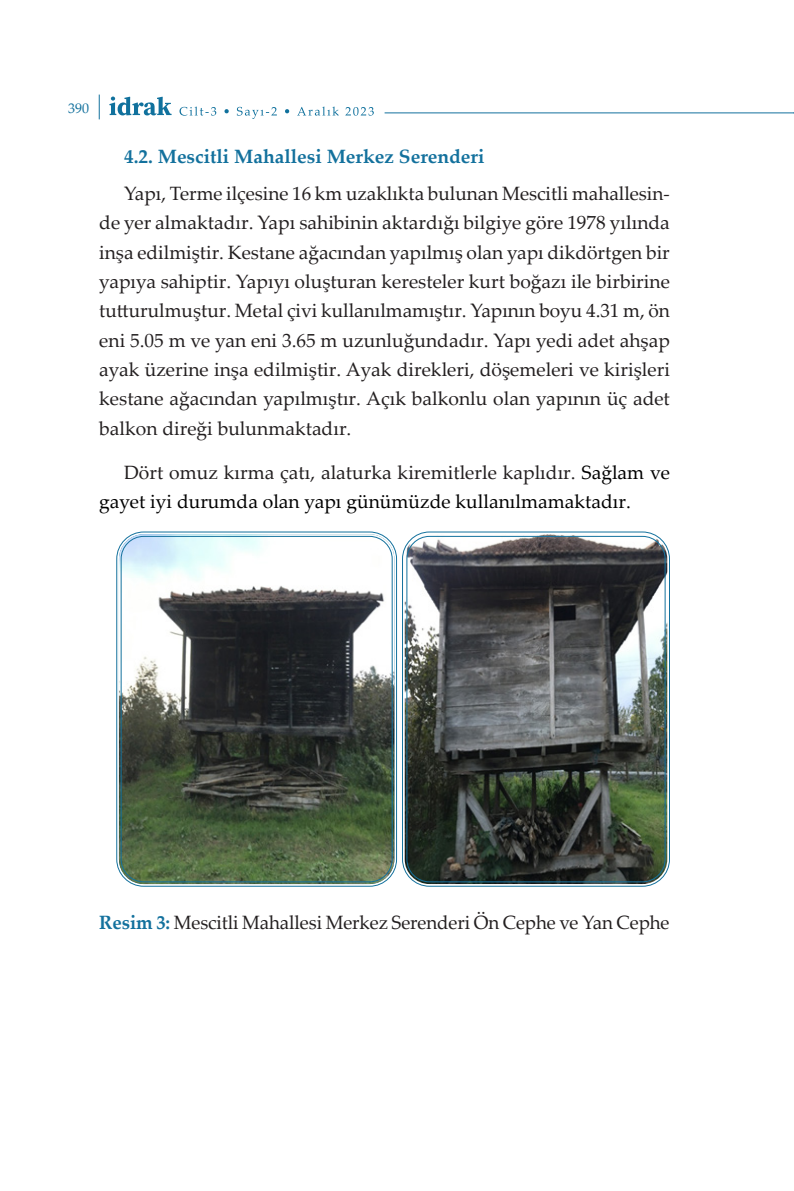
<style>
.page{position:relative;width:794px;height:1191px;background:#fff}
.page>*{position:absolute;margin:0;border:0;box-sizing:border-box;transform-origin:0 0}
.İdrak_Ana_metin{font:19.25px/29.4px "Palatino Linotype";letter-spacing:-.005em;color:#231f20;text-align:justify}
.İdrak_Ana_metin-2{font:19.25px/29.4px "Palatino Linotype";color:#000}
.İdrak_Ana_metin-3{font:700 19.25px "Palatino Linotype";color:#13719d}
.t1{font:14px "Palatino Linotype";color:#13719d}
.s1{color:#231f20}
.s2{font-weight:700;color:#13719d}
</style>
<div class="page">
<svg style="left:99px;top:95px;width:1px;height:24px"></svg>
<hr style="left:384px;top:112px;width:410px;height:1px;background:#13719d">
<svg style="left:109px;top:97px;width:63px;height:18px"></svg>
<svg style="left:179px;top:107px;width:37px;height:9px"></svg>
<svg style="left:224px;top:109px;width:5px;height:4px"></svg>
<svg style="left:237px;top:107px;width:40px;height:12px"></svg>
<svg style="left:285px;top:109px;width:4px;height:4px"></svg>
<svg style="left:297px;top:107px;width:42px;height:9px"></svg>
<svg style="left:345px;top:107px;width:29px;height:9px"></svg>
<img style="left:119px;top:534px;width:275px;height:350px">
<div style="left:116px;top:531px;width:281px;height:355px;border:1px solid #13719d;border-radius:27px"></div>
<div style="left:121px;top:536px;width:271px;height:346px;border:1px solid #13719d;border-radius:23px"></div>
<img style="left:405px;top:534px;width:262px;height:350px">
<div style="left:402px;top:531px;width:268px;height:355px;border:1px solid #13719d;border-radius:27px"></div>
<div style="left:406px;top:536px;width:259px;height:346px;border:1px solid #13719d;border-radius:23px"></div>
<p class="t1" style="left:68px;top:98px;width:22px">390</p>
<p class="İdrak_Ana_metin-3" style="left:124px;top:143px;width:362px">4.2. Mescitli Mahallesi Merkez Serenderi</p>
<p class="İdrak_Ana_metin" style="left:99px;top:178px;width:572px;text-indent:25px">Yapı, Terme ilçesine 16 km uzaklıkta bulunan Mescitli mahallesin&shy;de yer almaktadır. Yapı sahibinin aktardığı bilgiye göre 1978 yılında inşa edilmiştir. Kestane ağacından yapılmış olan yapı dikdörtgen bir yapıya sahiptir. Yapıyı oluşturan keresteler kurt boğazı ile birbirine tutturulmuştur. Metal çivi kullanılmamıştır. Yapının boyu 4.31 m, ön eni 5.05 m ve yan eni 3.65 m uzunluğundadır. Yapı yedi adet ahşap ayak üzerine inşa edilmiştir. Ayak direkleri, döşemeleri ve kirişleri kestane ağacından yapılmıştır. Açık balkonlu olan yapının üç adet balkon direği bulunmaktadır.</p>
<p class="İdrak_Ana_metin-2" style="left:99px;top:457px;width:572px;text-indent:25px"><span class="s1">Dört omuz kırma çatı, alaturka kiremitlerle kaplıdır.</span> Sağlam ve gayet iyi durumda olan yapı günümüzde kullanılmamaktadır.</p>
<p class="İdrak_Ana_metin" style="left:99px;top:906px;width:572px"><span class="s2">Resim 3:</span> Mescitli Mahallesi Merkez Serenderi Ön Cephe ve Yan Cephe</p>
</div>
